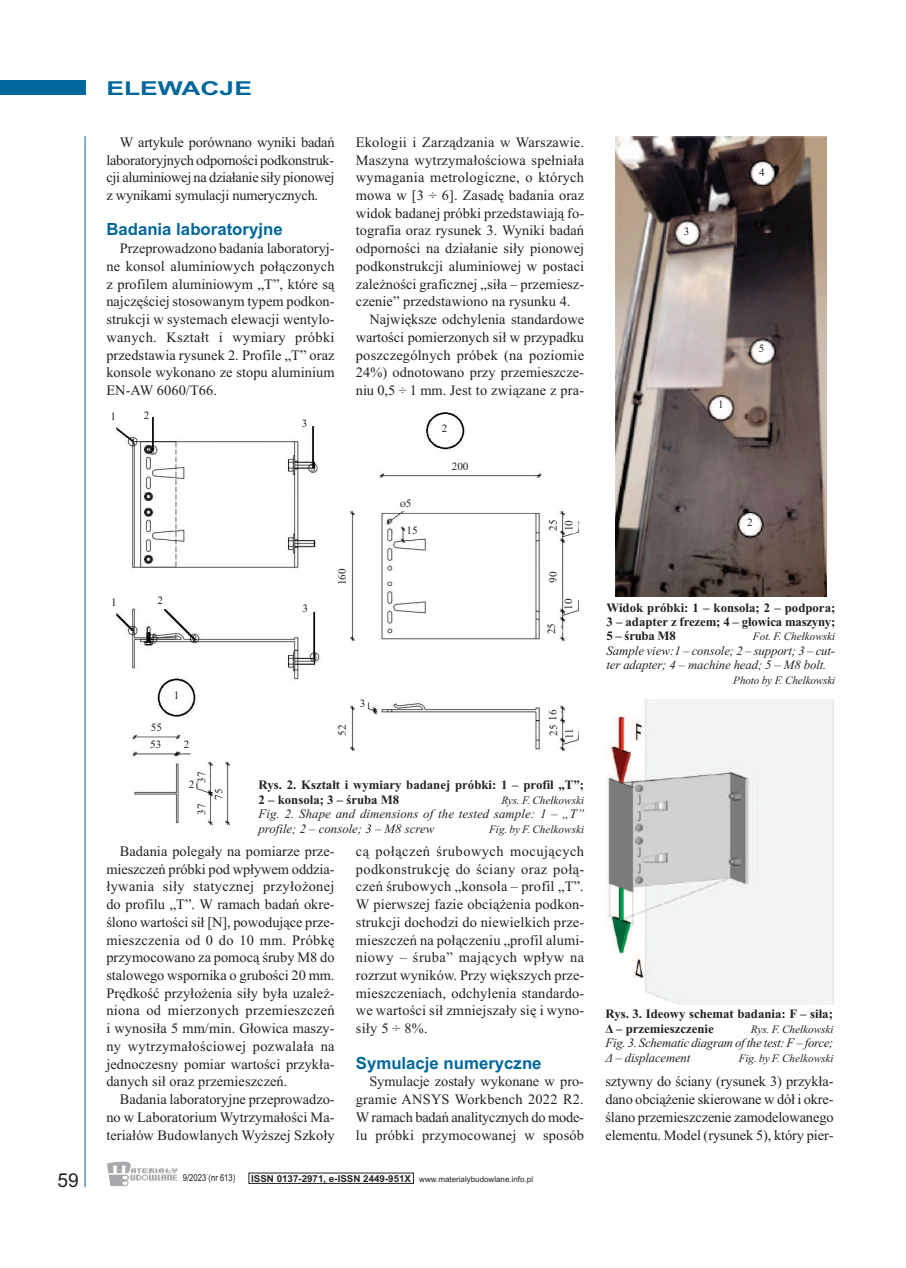
<style>
.page{position:relative;width:906px;height:1268px;background:#fff}
.page>*{position:absolute;margin:0;border:0;box-sizing:border-box;transform-origin:0 0}
.t1{font:700 19.2px "Arial";color:#00679d;scale:1.38 1}
.t2{font:19.2px "Arial";color:#231f20}
.t3{font:700 16.8px "Arial";color:#00679d}
.t4{font:14.4px/17.7px "Times New Roman";letter-spacing:.005em;color:#231f20;text-align:justify}
.t5{font:italic 12.75px/14.4px "Times New Roman";letter-spacing:-.01em;color:#231f20}
.t6{font:700 12.75px/14.4px "Times New Roman";color:#231f20}
.t7{font:italic 11.25px "Times New Roman";color:#231f20}
.t8{font:11.25px/16.5px "Times New Roman";color:#231f20}
.t9{font:9.6px "Arial";color:#231f20;scale:.8 1}
.t10{font:7.95px "Arial";color:#231f20}
.t11{font:7.95px "Times New Roman";color:#231f20}
.s1{font-size:11.25px}
.s2{font-weight:700;font-size:9.6px}
</style>
<div class="page">
<div style="left:0;top:81px;width:85px;height:14px;background:#00679d"></div>
<hr style="left:85px;top:136px;width:1px;height:1050px;background:#00679d">
<svg style="left:107px;top:1161px;width:70px;height:24px"></svg>
<img style="left:116px;top:411px;width:464px;height:415px">
<div style="left:259px;top:780px;width:325px;height:59px;background:#fff"></div>
<img style="left:605px;top:699px;width:228px;height:305px">
<div style="left:111px;top:412px;width:6px;height:12px;background:#fff"></div>
<div style="left:174px;top:691px;width:6px;height:12px;background:#fff"></div>
<div style="left:111px;top:598px;width:7px;height:12px;background:#fff"></div>
<div style="left:144px;top:411px;width:6px;height:11px;background:#fff"></div>
<div style="left:442px;top:424px;width:6px;height:11px;background:#fff"></div>
<div style="left:452px;top:462px;width:18px;height:12px;background:#fff"></div>
<div style="left:338px;top:566px;width:12px;height:19px;background:#fff"></div>
<div style="left:338px;top:722px;width:12px;height:13px;background:#fff"></div>
<div style="left:197px;top:769px;width:12px;height:13px;background:#fff"></div>
<div style="left:215px;top:786px;width:11px;height:13px;background:#fff"></div>
<div style="left:197px;top:801px;width:12px;height:13px;background:#fff"></div>
<div style="left:549px;top:517px;width:12px;height:13px;background:#fff"></div>
<div style="left:549px;top:569px;width:12px;height:13px;background:#fff"></div>
<div style="left:565px;top:518px;width:11px;height:13px;background:#fff"></div>
<div style="left:564px;top:596px;width:12px;height:13px;background:#fff"></div>
<div style="left:565px;top:725px;width:12px;height:13px;background:#fff"></div>
<div style="left:547px;top:620px;width:12px;height:14px;background:#fff"></div>
<div style="left:549px;top:722px;width:11px;height:13px;background:#fff"></div>
<div style="left:548px;top:707px;width:11px;height:13px;background:#fff"></div>
<div style="left:406px;top:525px;width:13px;height:12px;background:#fff"></div>
<div style="left:400px;top:499px;width:12px;height:11px;background:#fff"></div>
<div style="left:151px;top:723px;width:13px;height:12px;background:#fff"></div>
<div style="left:150px;top:740px;width:13px;height:12px;background:#fff"></div>
<div style="left:157px;top:596px;width:7px;height:11px;background:#fff"></div>
<div style="left:184px;top:740px;width:6px;height:12px;background:#fff"></div>
<div style="left:189px;top:779px;width:6px;height:12px;background:#fff"></div>
<div style="left:302px;top:419px;width:6px;height:12px;background:#fff"></div>
<div style="left:302px;top:604px;width:7px;height:12px;background:#fff"></div>
<div style="left:360px;top:698px;width:6px;height:12px;background:#fff"></div>
<img style="left:615px;top:136px;width:211px;height:460px">
<div style="left:747px;top:518px;width:6px;height:12px;background:#fff"></div>
<div style="left:718px;top:400px;width:6px;height:12px;background:#fff"></div>
<div style="left:684px;top:227px;width:6px;height:12px;background:#fff"></div>
<div style="left:759px;top:168px;width:6px;height:12px;background:#fff"></div>
<div style="left:759px;top:344px;width:6px;height:12px;background:#fff"></div>
<h1 class="t2" style="left:57px;top:1168px;width:23px">59</h1>
<h1 class="t1" style="left:106px;top:77px;width:107px">ELEWACJE</h1>
<p class="t4" style="left:106px;top:133px;width:230px;text-indent:14px">W artykule porównano wyniki badań laboratoryjnych odporności podkonstruk&shy;cji aluminiowej na działanie siły pionowej z wynikami symulacji numerycznych.</p>
<p class="t3" style="left:106px;top:220px;width:178px">Badania laboratoryjne</p>
<p class="t4" style="left:106px;top:239px;width:230px;text-indent:14px">Przeprowadzono badania laboratoryj&shy;ne konsol aluminiowych połączonych z profilem aluminiowym „T”, które są najczęściej stosowanym typem podkon&shy;strukcji w systemach elewacji wentylo&shy;wanych. Kształt i wymiary próbki przedstawia rysunek 2. Profile „T” oraz konsole wykonano ze stopu aluminium EN-AW 6060/T66.</p>
<p class="t8" style="left:111px;top:408px;width:7px">1</p>
<p class="t8" style="left:144px;top:406px;width:7px">2</p>
<p class="t8" style="left:302px;top:415px;width:7px">3</p>
<p class="t4" style="left:356px;top:133px;width:230px">Ekologii i Zarządzania w Warszawie.</p>
<p class="t4" style="left:356px;top:151px;width:230px">Maszyna wytrzymałościowa spełniała</p>
<p class="t4" style="left:356px;top:168px;width:230px">wymagania metrologiczne, o których</p>
<p class="t4" style="left:356px;top:186px;width:230px">mowa w [3 ÷ 6]. Zasadę badania oraz</p>
<p class="t4" style="left:356px;top:204px;width:230px">widok badanej próbki przedstawiają fo-</p>
<p class="t4" style="left:356px;top:221px;width:230px">tografia oraz rysunek 3. Wyniki badań</p>
<p class="t4" style="left:356px;top:239px;width:230px">odporności na działanie siły pionowej</p>
<p class="t4" style="left:356px;top:257px;width:230px">podkonstrukcji aluminiowej w postaci</p>
<p class="t4" style="left:356px;top:275px;width:230px">zależności graficznej „siła – przemiesz-</p>
<p class="t4" style="left:356px;top:292px;width:216px">czenie” przedstawiono na rysunku 4.</p>
<p class="t4" style="left:369px;top:310px;width:216px">Największe odchylenia standardowe</p>
<p class="t4" style="left:356px;top:328px;width:230px">wartości pomierzonych sił w przypadku</p>
<p class="t4" style="left:356px;top:345px;width:230px">poszczególnych próbek (na poziomie</p>
<p class="t4" style="left:356px;top:363px;width:230px">24%) odnotowano przy przemieszcze-</p>
<p class="t4" style="left:356px;top:381px;width:230px">niu 0,5 ÷ 1 mm. Jest to związane z pra-</p>
<p class="t8" style="left:442px;top:419px;width:7px">2</p>
<p class="t11" style="left:400px;top:499px;width:13px">Ø<span class="s1">5</span></p>
<p class="t8" style="left:406px;top:521px;width:13px">15</p>
<p class="t8" style="left:452px;top:458px;width:18px">200</p>
<p class="t8" style="left:545px;top:530px;width:13px;rotate:-90deg">25</p>
<p class="t8" style="left:560px;top:531px;width:13px;rotate:-90deg">10</p>
<p class="t8" style="left:111px;top:593px;width:7px">1</p>
<p class="t8" style="left:157px;top:591px;width:7px">2</p>
<p class="t8" style="left:302px;top:600px;width:7px">3</p>
<p class="t8" style="left:334px;top:585px;width:18px;rotate:-90deg">160</p>
<p class="t8" style="left:545px;top:582px;width:13px;rotate:-90deg">90</p>
<p class="t8" style="left:543px;top:634px;width:13px;rotate:-90deg">25</p>
<p class="t8" style="left:560px;top:609px;width:13px;rotate:-90deg">10</p>
<p class="t8" style="left:150px;top:719px;width:14px">55<br>53</p>
<p class="t8" style="left:174px;top:687px;width:7px">1</p>
<p class="t8" style="left:184px;top:736px;width:7px">2</p>
<p class="t8" style="left:334px;top:735px;width:13px;rotate:-90deg">52</p>
<p class="t8" style="left:360px;top:694px;width:7px">3</p>
<p class="t8" style="left:545px;top:735px;width:28px;rotate:-90deg">25 16</p>
<p class="t8" style="left:560px;top:738px;width:12px;rotate:-90deg">11</p>
<p class="t8" style="left:193px;top:782px;width:13px;rotate:-90deg">37</p>
<p class="t8" style="left:189px;top:775px;width:7px">2</p>
<p class="t8" style="left:193px;top:814px;width:13px;rotate:-90deg">37</p>
<p class="t8" style="left:210px;top:799px;width:13px;rotate:-90deg">75</p>
<p class="t6" style="left:259px;top:777px;width:327px">Rys. 2. Kształt i wymiary badanej próbki: 1 – profil „T”;<br>2 – konsola; 3 – śruba M8</p>
<p class="t7" style="left:501px;top:793px;width:84px">Rys. F. Chełkowski</p>
<p class="t5" style="left:259px;top:806px;width:327px">Fig. 2. Shape and dimensions of the tested sample: 1 – „T” profile; 2 – console; 3 – M8 screw</p>
<p class="t7" style="left:489px;top:822px;width:96px">Fig. by F. Chelkowski</p>
<p class="t8" style="left:684px;top:223px;width:7px">3</p>
<p class="t8" style="left:759px;top:164px;width:7px">4</p>
<p class="t8" style="left:718px;top:396px;width:7px">1</p>
<p class="t8" style="left:759px;top:340px;width:7px">5</p>
<p class="t8" style="left:747px;top:514px;width:7px">2</p>
<p class="t6" style="left:606px;top:600px;width:230px;text-align:justify">Widok próbki: 1 – konsola; 2 – podpora; 3 – adapter z frezem; 4 – głowica maszyny; 5 – śruba M8</p>
<p class="t7" style="left:753px;top:629px;width:84px">Fot. F. Chełkowski</p>
<p class="t5" style="left:606px;top:643px;width:230px">Sample view:1 – console; 2 – support; 3 – cut&shy;ter adapter; 4 – machine head; 5 – M8 bolt.</p>
<p class="t7" style="left:733px;top:673px;width:103px">Photo by F. Chelkowski</p>
<p class="t4" style="left:106px;top:841px;width:230px;text-indent:14px">Badania polegały na pomiarze prze&shy;mieszczeń próbki pod wpływem oddzia&shy;ływania siły statycznej przyłożonej do profilu „T”. W ramach badań okre&shy;ślono wartości sił [N], powodujące prze&shy;mieszczenia od 0 do 10 mm. Próbkę przymocowano za pomocą śruby M8 do stalowego wspornika o grubości 20 mm.<br>Prędkość przyłożenia siły była uzależ&shy;niona od mierzonych przemieszczeń i wynosiła 5 mm/min. Głowica maszy&shy;ny wytrzymałościowej pozwalała na jednoczesny pomiar wartości przykła&shy;danych sił oraz przemieszczeń.</p>
<p class="t4" style="left:106px;top:1089px;width:230px;text-indent:14px">Badania laboratoryjne przeprowadzo&shy;no w Laboratorium Wytrzymałości Ma&shy;teriałów Budowlanych Wyższej Szkoły</p>
<p class="t4" style="left:356px;top:841px;width:230px">cą połączeń śrubowych mocujących podkonstrukcję do ściany oraz połą&shy;czeń śrubowych „konsola – profil „T”.<br>W pierwszej fazie obciążenia podkon&shy;strukcji dochodzi do niewielkich prze&shy;mieszczeń na połączeniu „profil alumi&shy;niowy – śruba” mających wpływ na rozrzut wyników. Przy większych prze&shy;mieszczeniach, odchylenia standardo&shy;we wartości sił zmniejszały się i wyno&shy;siły 5 ÷ 8%.</p>
<p class="t3" style="left:356px;top:1052px;width:187px">Symulacje numeryczne</p>
<p class="t4" style="left:356px;top:1072px;width:230px;text-indent:14px">Symulacje zostały wykonane w pro&shy;gramie ANSYS Workbench 2022 R2.<br>W ramach badań analitycznych do mode&shy;lu próbki przymocowanej w sposób</p>
<p class="t4" style="left:605px;top:1072px;width:230px">sztywny do ściany (rysunek 3) przykła&shy;dano obciążenie skierowane w dół i okre&shy;ślano przemieszczenie zamodelowanego elementu. Model (rysunek 5), który pier-</p>
<p class="t6" style="left:605px;top:1006px;width:229px">Rys. 3. Ideowy schemat badania: F – siła; ∆ – przemieszczenie</p>
<p class="t7" style="left:751px;top:1022px;width:84px">Rys. F. Chełkowski</p>
<p class="t5" style="left:605px;top:1035px;width:229px">Fig. 3. Schematic diagram of the test: F – force; ∆ – displacement</p>
<p class="t7" style="left:738px;top:1050px;width:96px">Fig. by F. Chelkowski</p>
<p class="t9" style="left:183px;top:1171px;width:67px">9/2023 (nr 613)</p>
<p class="t10" style="left:251px;top:1174px;width:283px"><span class="s2">ISSN 0137-2971, e-ISSN 2449-951X</span> www.materialybudowlane.info.pl</p>
</div>
